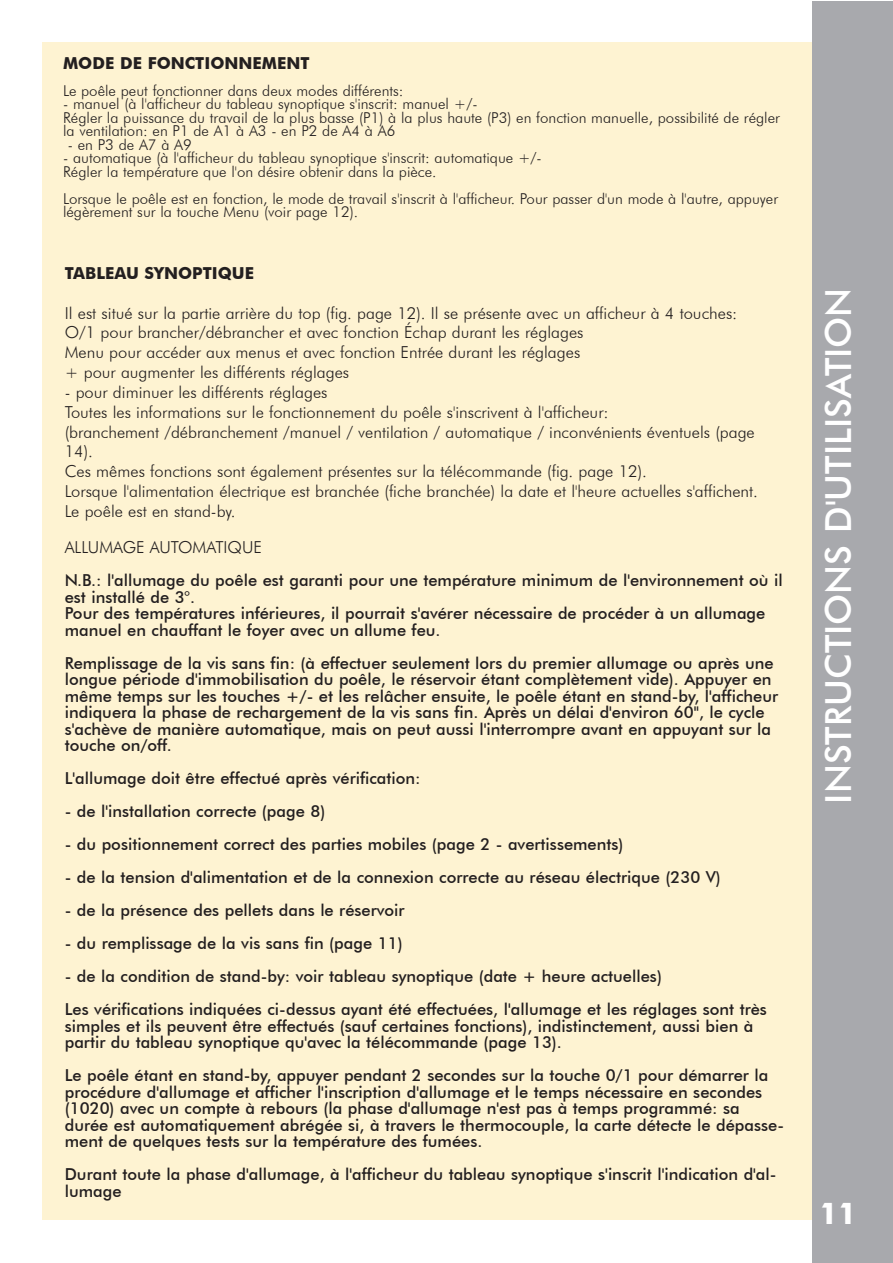
<style>
.page{position:relative;width:893px;height:1263px;background:#fff}
.page>*{position:absolute;margin:0;border:0;box-sizing:border-box;transform-origin:0 0}
.t1{font:500 36px "Futura BT";color:#fff}
.t2{font:700 30px "Futura BT";color:#fff}
.t3{font:500 16.5px/16.5px "Futura BT";color:#231f20}
.t4{font:300 16.5px/19.8px "Futura BT";color:#231f20}
.t5{font:700 16.5px "Futura BT";color:#231f20}
.t6{font:300 15px/13.5px "Futura BT";color:#231f20}
</style>
<div class="page">
<div style="left:43px;top:43px;width:807px;height:1177px;background:#fef3d2"></div>
<div style="left:812px;top:1px;width:80px;height:1262px;background:#a8a9ad"></div>
<p class="t5" style="left:63px;top:53px;width:248px">MODE DE FONCTIONNEMENT</p>
<p class="t6" style="left:63px;top:83px;width:342px">Le poêle peut fonctionner dans deux modes différents:</p>
<p class="t6" style="left:63px;top:97px;width:718px">- manuel (à l'afficheur du tableau synoptique s'inscrit: manuel +/-<br>Régler la puissance du travail de la plus basse (P1) à la plus haute (P3) en fonction manuelle, possibilité de régler la ventilation: en P1 de A1 à A3 - en P2 de A4 à A6</p>
<p class="t6" style="left:68px;top:137px;width:126px">- en P3 de A7 à A9</p>
<p class="t6" style="left:63px;top:151px;width:480px">- automatique (à l'afficheur du tableau synoptique s'inscrit: automatique +/-<br>Régler la température que l'on désire obtenir dans la pièce.</p>
<p class="t6" style="left:63px;top:191px;width:717px">Lorsque le poêle est en fonction, le mode de travail s'inscrit à l'afficheur. Pour passer d'un mode à l'autre, appuyer légèrement sur la touche Menu (voir page 12).</p>
<p class="t5" style="left:65px;top:263px;width:191px">TABLEAU SYNOPTIQUE</p>
<p class="t4" style="left:65px;top:303px;width:674px">Il est situé sur la partie arrière du top (fig. page 12). Il se présente avec un afficheur à 4 touches:<br>O/1 pour brancher/débrancher et avec fonction Échap durant les réglages<br>Menu pour accéder aux menus et avec fonction Entrée durant les réglages<br>+ pour augmenter les différents réglages</p>
<p class="t4" style="left:65px;top:382px;width:695px">- pour diminuer les différents réglages<br>Toutes les informations sur le fonctionnement du poêle s'inscrivent à l'afficheur:<br>(branchement /débranchement /manuel / ventilation / automatique / inconvénients éventuels (page 14).<br>Ces mêmes fonctions sont également présentes sur la télécommande (fig. page 12).<br>Lorsque l'alimentation électrique est branchée (fiche branchée) la date et l'heure actuelles s'affichent.<br>Le poêle est en stand-by.</p>
<p class="t4" style="left:65px;top:537px;width:199px">ALLUMAGE AUTOMATIQUE</p>
<p class="t3" style="left:65px;top:572px;width:719px">N.B.: l'allumage du poêle est garanti pour une température minimum de l'environnement où il est installé de 3°.<br>Pour des températures inférieures, il pourrait s'avérer nécessaire de procéder à un allumage manuel en chauffant le foyer avec un allume feu.</p>
<p class="t3" style="left:65px;top:654px;width:715px">Remplissage de la vis sans fin: (à effectuer seulement lors du premier allumage ou après une longue période d'immobilisation du poêle, le réservoir étant complètement vide). Appuyer en même temps sur les touches +/- et les relâcher ensuite, le poêle étant en stand-by, l'afficheur indiquera la phase de rechargement de la vis sans fin. Après un délai d'environ 60", le cycle s'achève de manière automatique, mais on peut aussi l'interrompre avant en appuyant sur la touche on/off.</p>
<p class="t3" style="left:65px;top:770px;width:357px">L'allumage doit être effectué après vérification:</p>
<p class="t3" style="left:65px;top:803px;width:262px">- de l'installation correcte (page 8)</p>
<p class="t3" style="left:65px;top:836px;width:560px">- du positionnement correct des parties mobiles (page 2 - avertissements)</p>
<p class="t3" style="left:65px;top:869px;width:658px">- de la tension d'alimentation et de la connexion correcte au réseau électrique (230 V)</p>
<p class="t3" style="left:65px;top:902px;width:341px">- de la présence des pellets dans le réservoir</p>
<p class="t3" style="left:65px;top:935px;width:339px">- du remplissage de la vis sans fin (page 11)</p>
<p class="t3" style="left:65px;top:959px;width:704px;line-height:33px">- de la condition de stand-by: voir tableau synoptique (date + heure actuelles)<br>Les vérifications indiquées ci-dessus ayant été effectuées, l'allumage et les réglages sont très</p>
<p class="t3" style="left:65px;top:1017px;width:690px">simples et ils peuvent être effectués (sauf certaines fonctions), indistinctement, aussi bien à partir du tableau synoptique qu'avec la télécommande (page 13).</p>
<p class="t3" style="left:65px;top:1067px;width:721px">Le poêle étant en stand-by, appuyer pendant 2 secondes sur la touche 0/1 pour démarrer la procédure d'allumage et afficher l'inscription d'allumage et le temps nécessaire en secondes (1020) avec un compte à rebours (la phase d'allumage n'est pas à temps programmé: sa durée est automatiquement abrégée si, à travers le thermocouple, la carte détecte le dépasse&shy;ment de quelques tests sur la température des fumées.</p>
<p class="t3" style="left:65px;top:1166px;width:713px">Durant toute la phase d'allumage, à l'afficheur du tableau synoptique s'inscrit l'indication d'al&shy;lumage</p>
<h1 class="t1" style="left:816px;top:803px;width:517px;rotate:-90deg">INSTRUCTIONS D'UTILISATION</h1>
<h2 class="t2" style="left:819px;top:1195px;width:39px">11</h2>
</div>
